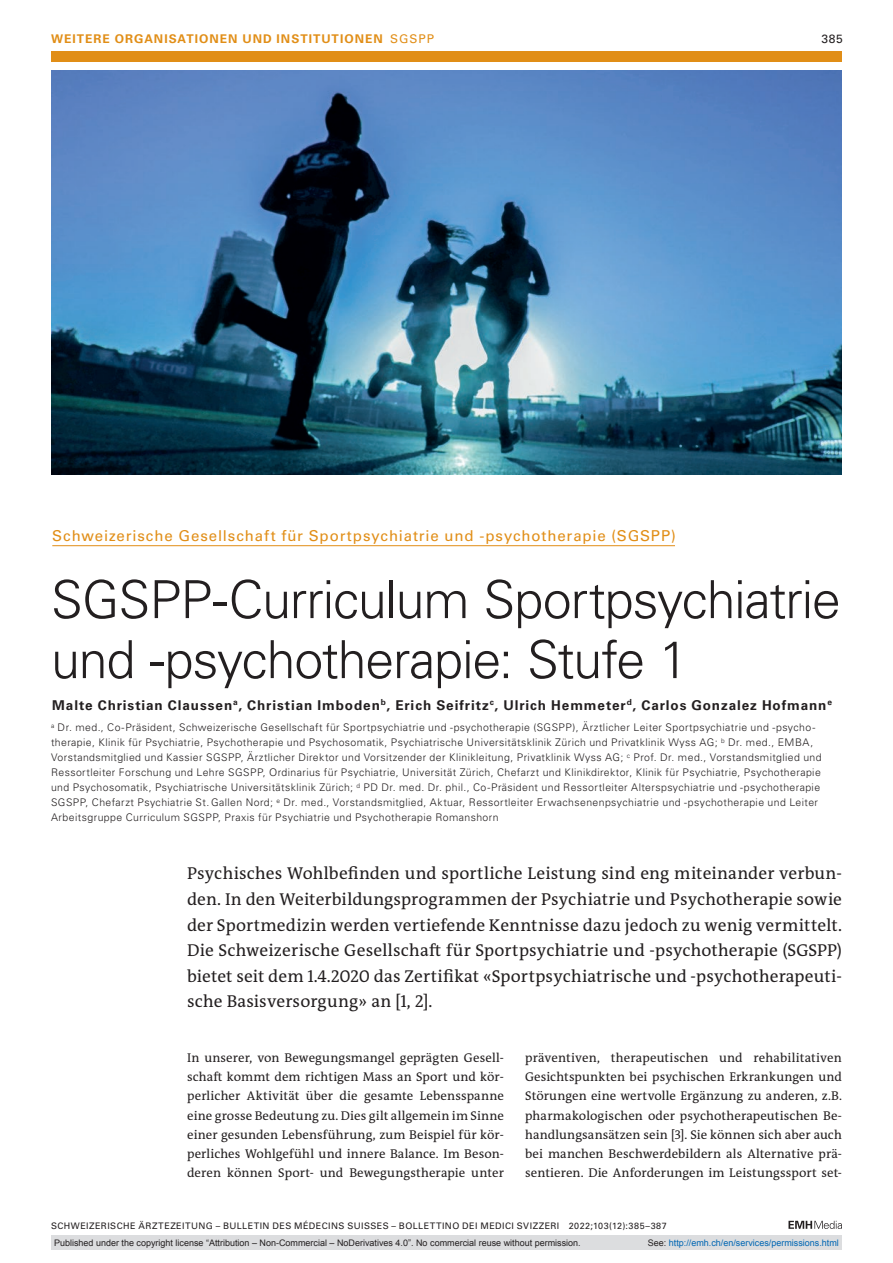
<style>
.page{position:relative;width:893px;height:1263px;background:#fff}
.page>*{position:absolute;margin:0;border:0;box-sizing:border-box;transform-origin:0 0}
.article-title{font:300 52.5px/60px "Univers LT Std";letter-spacing:-.02em;color:#231f20}
.section-pl{font:17.25px/25.5px "The Antiqua B W5 Plain";letter-spacing:.01em;color:#231f20;text-align:justify}
.pre-heading{font:15px "Univers LT Std";letter-spacing:.06em;color:#e18e17}
.author-notes{font:700 13.5px "Univers LT Std";letter-spacing:.065em;color:#231f20}
.section-pn{font:12.75px/19.2px "The Antiqua B W5 Plain";letter-spacing:.005em;color:#231f20;text-align:justify}
.ressort{font:700 12px "Univers LT Std";letter-spacing:.085em;color:#e18e17}
.ressort-2{font:12px "Univers LT Std";color:#231f20}
.aff{font:300 10.5px/15px "Univers LT Std";letter-spacing:.04em;color:#231f20}
.t1{font:9px "Arial";color:#231f20}
.fusszeile{font:9px "Univers LT Std";letter-spacing:.05em;color:#231f20}
.t2{font:9px "Arial";color:#0066b3}
.s1{font-weight:400}
.s2{color:#231f20}
</style>
<div class="page">
<svg style="left:788px;top:1221px;width:54px;height:8px"></svg>
<div style="left:51px;top:51px;width:791px;height:11px;background:#e18e17"></div>
<hr style="left:52px;top:545px;width:623px;height:1px;background:#e18e17">
<img style="left:51px;top:70px;width:791px;height:404px">
<div style="left:51px;top:1235px;width:791px;height:15px;background:#dcdddf"></div>
<p class="ressort" style="left:51px;top:31px;width:384px">WEITERE ORGANISATIONEN UND INSTITUTIONEN <span class="s1">SGSPP</span></p>
<p class="ressort-2" style="left:821px;top:31px;width:23px">385</p>
<p class="pre-heading" style="left:52px;top:527px;width:625px">Schweizerische Gesellschaft für Sportpsychiatrie und -psychotherapie (SGSPP)</p>
<p class="article-title" style="left:51px;top:569px;width:791px">SGSPP-Curriculum Sportpsychiatrie und -psychotherapie: Stufe 1</p>
<p class="author-notes" style="left:52px;top:697px;width:781px">Malte Christian Claussen<sup>a</sup>, Christian Imboden<sup>b</sup>, Erich Seifritz<sup>c</sup>, Ulrich Hemmeter<sup>d</sup>, Carlos Gonzalez Hofmann<sup>e</sup></p>
<p class="aff" style="left:51px;top:720px;width:772px"><sup>a</sup> Dr. med., Co-Präsident, Schweizerische Gesellschaft für Sportpsychiatrie und -psychotherapie (SGSPP), Ärztlicher Leiter Sportpsychiatrie und -psycho&shy;therapie, Klinik für Psychiatrie, Psychotherapie und Psychosomatik, Psychiatrische Universitätsklinik Zürich und Privatklinik Wyss AG; <sup>b</sup> Dr. med., EMBA, Vorstandsmitglied und Kassier SGSPP, Ärztlicher Direktor und Vorsitzender der Klinikleitung, Privatklinik Wyss AG; <sup>c</sup> Prof. Dr. med., Vorstandsmitglied und Ressortleiter Forschung und Lehre SGSPP, Ordinarius für Psychiatrie, Universität Zürich, Chefarzt und Klinikdirektor, Klinik für Psychiatrie, Psychotherapie und Psychosomatik, Psychiatrische Universitätsklinik Zürich; <sup>d</sup> PD Dr. med. Dr. phil., Co-Präsident und Ressortleiter Alterspsychiatrie und -psychotherapie SGSPP, Chefarzt Psychiatrie St. Gallen Nord; <sup>e</sup> Dr. med., Vorstandsmitglied, Aktuar, Ressortleiter Erwachsenenpsychiatrie und -psychotherapie und Leiter Arbeitsgruppe Curriculum SGSPP, Praxis für Psychiatrie und Psychotherapie Romanshorn</p>
<p class="section-pl" style="left:187px;top:861px;width:656px">Psychisches Wohlbefinden und sportliche Leistung sind eng miteinander verbun&shy;den. In den Weiterbildungsprogrammen der Psychiatrie und Psychotherapie sowie der Sportmedizin werden vertiefende Kenntnisse dazu jedoch zu wenig vermittelt.<br>Die Schweizerische Gesellschaft für Sportpsychiatrie und -psychotherapie (SGSPP) bietet seit dem 1.4.2020 das Zertifikat «Sportpsychiatrische und -psychotherapeuti&shy;sche Basisversorgung» an [1, 2].</p>
<p class="section-pn" style="left:187px;top:1048px;width:318px">In unserer, von Bewegungsmangel geprägten Gesell&shy;schaft kommt dem richtigen Mass an Sport und kör&shy;perlicher Aktivität über die gesamte Lebensspanne eine grosse Bedeutung zu. Dies gilt allgemein im Sinne einer gesunden Lebensführung, zum Beispiel für kör&shy;perliches Wohlgefühl und innere Balance. Im Beson&shy;deren können Sport- und Bewegungstherapie unter</p>
<p class="section-pn" style="left:525px;top:1048px;width:318px">präventiven, therapeutischen und rehabilitativen Gesichtspunkten bei psychischen Erkrankungen und Störungen eine wertvolle Ergänzung zu anderen, z.B. pharmakologischen oder psychotherapeutischen Be&shy;handlungsansätzen sein [3]. Sie können sich aber auch bei manchen Beschwerdebildern als Alternative prä&shy;sentieren. Die Anforderungen im Leistungssport set-</p>
<p class="fusszeile" style="left:51px;top:1220px;width:617px">SCHWEIZERISCHE ÄRZTEZEITUNG – BULLETIN DES MÉDECINS SUISSES – BOLLETTINO DEI MEDICI SVIZZERI 2022;103(12):385–387</p>
<p class="t1" style="left:54px;top:1237px;width:528px">Published under the copyright license “Attribution – Non-Commercial – NoDerivatives 4.0”. No commercial reuse without permission.</p>
<p class="t2" style="left:648px;top:1237px;width:193px"><span class="s2">See:</span> http://emh.ch/en/services/permissions.html</p>
</div>
